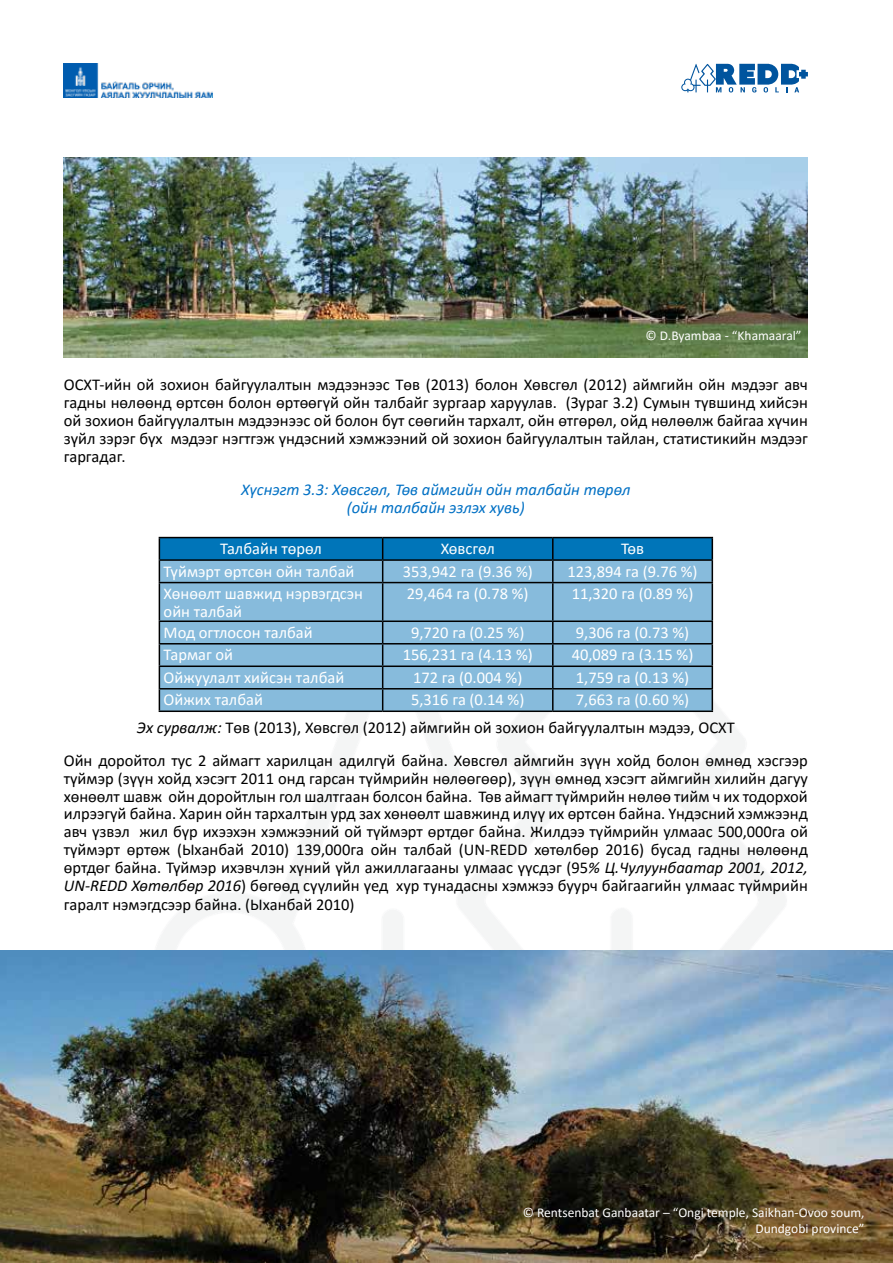
<style>
.page{position:relative;width:893px;height:1263px;background:#fff}
.page>*{position:absolute;margin:0;border:0;box-sizing:border-box;transform-origin:0 0}
.t1{font:16.5px/18px "Calibri";color:#000;text-align:justify}
.t2{font:16.5px/17.9px "Calibri";color:#fff}
.t3{font:italic 16.5px/17.9px "Calibri";color:#0070c4;text-align:center}
.t4{font:13.5px/16.2px "Calibri";color:#fff;text-align:right}
.s1{color:#fff}
.s2{font-style:italic}
</style>
<div class="page">
<svg style="left:681px;top:64px;width:127px;height:28px"></svg>
<img style="left:64px;top:64px;width:149px;height:34px">
<img style="left:64px;top:157px;width:744px;height:200px">
<div style="left:160px;top:583px;width:552px;height:127px;background:#87bbdc"></div>
<hr style="left:159px;top:537px;width:224px;height:1px;background:#000">
<hr style="left:383px;top:537px;width:170px;height:1px;background:#000">
<hr style="left:553px;top:537px;width:160px;height:1px;background:#000">
<svg style="left:159px;top:538px;width:554px;height:44px;background:#3f8fbf"></svg>
<hr style="left:159px;top:582px;width:224px;height:1px;background:#000">
<hr style="left:159px;top:583px;width:1px;height:37px;background:#000">
<hr style="left:383px;top:582px;width:170px;height:1px;background:#000">
<hr style="left:382px;top:583px;width:1px;height:37px;background:#000">
<hr style="left:553px;top:582px;width:160px;height:1px;background:#000">
<hr style="left:552px;top:583px;width:2px;height:37px;background:#000">
<hr style="left:712px;top:583px;width:1px;height:37px;background:#000">
<hr style="left:159px;top:620px;width:224px;height:2px;background:#000">
<hr style="left:383px;top:620px;width:170px;height:2px;background:#000">
<hr style="left:553px;top:620px;width:160px;height:2px;background:#000">
<hr style="left:552px;top:622px;width:2px;height:21px;background:#000">
<hr style="left:159px;top:643px;width:224px;height:1px;background:#000">
<hr style="left:383px;top:643px;width:170px;height:1px;background:#000">
<hr style="left:553px;top:643px;width:160px;height:1px;background:#000">
<hr style="left:552px;top:644px;width:2px;height:21px;background:#000">
<hr style="left:159px;top:665px;width:224px;height:2px;background:#000">
<hr style="left:383px;top:665px;width:170px;height:2px;background:#000">
<hr style="left:553px;top:665px;width:160px;height:2px;background:#000">
<hr style="left:552px;top:667px;width:2px;height:21px;background:#000">
<hr style="left:159px;top:688px;width:224px;height:1px;background:#000">
<svg style="left:159px;top:622px;width:1px;height:88px"></svg>
<hr style="left:383px;top:688px;width:170px;height:1px;background:#000">
<svg style="left:382px;top:622px;width:1px;height:88px"></svg>
<hr style="left:553px;top:688px;width:160px;height:1px;background:#000">
<hr style="left:552px;top:689px;width:2px;height:21px;background:#000">
<svg style="left:712px;top:622px;width:1px;height:88px"></svg>
<hr style="left:159px;top:710px;width:224px;height:2px;background:#000">
<hr style="left:383px;top:710px;width:170px;height:2px;background:#000">
<hr style="left:553px;top:710px;width:160px;height:2px;background:#000">
<img style="left:0;top:950px;width:893px;height:313px">
<p class="t4" style="left:646px;top:327px;width:157px">© D.Byambaa - “Khamaaral”</p>
<p class="t1" style="left:64px;top:375px;width:746px">ОСХТ-ийн ой зохион байгуулалтын мэдээнээс Tөв (2013) болон Хөвсгөл (2012) аймгийн ойн мэдээг авч гадны нөлөөнд өртсөн болон өртөөгүй ойн талбайг зургаар харуулав. (Зураг 3.2) Сумын түвшинд хийсэн ой зохион байгуулалтын мэдээнээс ой болон бут сөөгийн тархалт, ойн өтгөрөл, ойд нөлөөлж байгаа хүчин зүйл зэрэг бүх мэдээг нэгтгэж үндэсний хэмжээний ой зохион байгуулалтын тайлан, статистикийн мэдээг гаргадаг.</p>
<p class="t3" style="left:241px;top:480px;width:391px">Хүснэгт 3.3: Хөвсгөл, Төв аймгийн ойн талбайн төрөл (ойн талбайн эзлэх хувь)</p>
<p class="t2" style="left:220px;top:539px;width:103px">Талбайн төрөл</p>
<p class="t2" style="left:441px;top:539px;width:56px">Хөвсгөл</p>
<p class="t2" style="left:621px;top:539px;width:25px">Төв</p>
<p class="t2" style="left:164px;top:562px;width:192px">Түймэрт өртсөн ойн талбай</p>
<p class="t2" style="left:403px;top:562px;width:132px">353,942 га (9.36 %)</p>
<p class="t2" style="left:567px;top:562px;width:132px">123,894 га (9.76 %)</p>
<p class="t2" style="left:164px;top:584px;width:201px">Хөнөөлт шавжид нэрвэгдсэн ойн талбай</p>
<p class="t2" style="left:407px;top:584px;width:123px">29,464 га (0.78 %)</p>
<p class="t2" style="left:572px;top:584px;width:123px">11,320 га (0.89 %)</p>
<p class="t2" style="left:164px;top:623px;width:151px">Мод огтлосон талбай</p>
<p class="t2" style="left:411px;top:623px;width:115px">9,720 га (0.25 %)</p>
<p class="t2" style="left:576px;top:623px;width:115px">9,306 га (0.73 %)</p>
<p class="t2" style="left:164px;top:645px;width:71px">Тармаг ой</p>
<p class="t2" style="left:403px;top:645px;width:132px">156,231 га (4.13 %)</p>
<p class="t2" style="left:572px;top:645px;width:123px">40,089 га (3.15 %)</p>
<p class="t2" style="left:164px;top:668px;width:182px">Ойжуулалт хийсэн талбай</p>
<p class="t2" style="left:413px;top:668px;width:111px">172 га (0.004 %)</p>
<p class="t2" style="left:576px;top:668px;width:115px">1,759 га (0.13 %)</p>
<p class="t2" style="left:164px;top:690px;width:101px">Ойжих талбай</p>
<p class="t2" style="left:411px;top:690px;width:115px">5,316 га (0.14 %)</p>
<p class="t1" style="left:137px;top:686px;width:599px;line-height:27.8px;text-indent:439px"><span class="s1">7,663 га (0.60 %)<br></span><span class="s2">Эх сурвалж:</span> Tөв (2013), Хөвсгөл (2012) аймгийн ой зохион байгуулалтын мэдээ, ОСХТ</p>
<p class="t1" style="left:64px;top:751px;width:746px">Ойн доройтол тус 2 аймагт харилцан адилгүй байна. Хөвсгөл аймгийн зүүн хойд болон өмнөд хэсгээр түймэр (зүүн хойд хэсэгт 2011 онд гарсан түймрийн нөлөөгөөр), зүүн өмнөд хэсэгт аймгийн хилийн дагуу хөнөөлт шавж ойн доройтлын гол шалтгаан болсон байна. Төв аймагт түймрийн нөлөө тийм ч их тодорхой илрээгүй байна. Харин ойн тархалтын урд зах хөнөөлт шавжинд илүү их өртсөн байна. Үндэсний хэмжээнд авч үзвэл жил бүр ихээхэн хэмжээний ой түймэрт өртдөг байна. Жилдээ түймрийн улмаас 500,000га ой түймэрт өртөж (Ыханбай 2010) 139,000га ойн талбай (UN-REDD хөтөлбөр 2016) бусад гадны нөлөөнд өртдөг байна. Түймэр ихэвчлэн хүний үйл ажиллагааны улмаас үүсдэг (95<span class="s2">% Ц.Чулуунбаатар 2001, 2012, UN-REDD Хөтөлбөр 2016</span>) бөгөөд сүүлийн үед хур тунадасны хэмжээ буурч байгаагийн улмаас түймрийн гаралт нэмэгдсээр байна. (Ыханбай 2010)</p>
<p class="t4" style="left:523px;top:1204px;width:343px">© Rentsenbat Ganbaatar – “Ongi temple, Saikhan-Ovoo soum,<br>Dundgobi province”</p>
</div>
